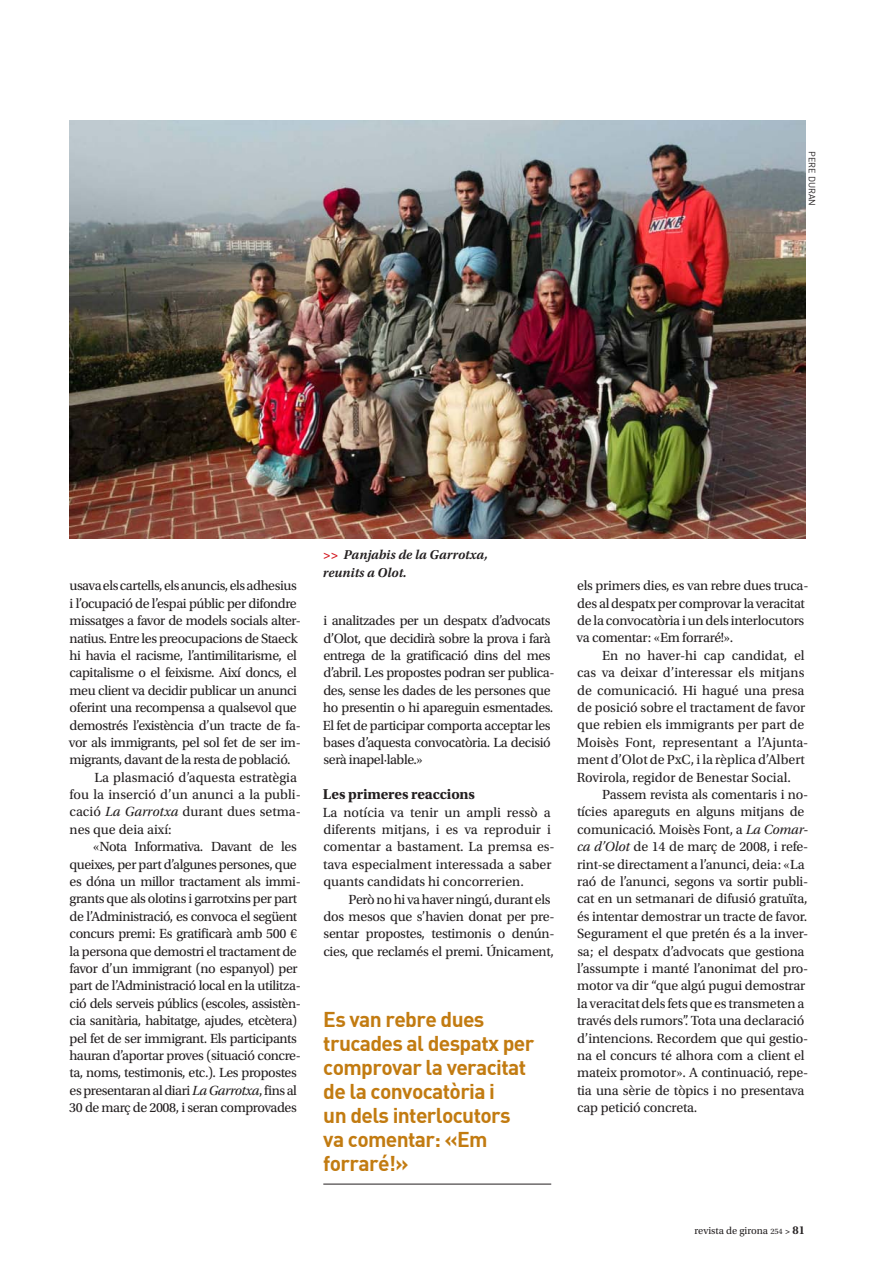
<style>
.page{position:relative;width:888px;height:1277px;background:#fff}
.page>*{position:absolute;margin:0;border:0;box-sizing:border-box;transform-origin:0 0}
.Secccions_Frases_des{font:21px/24px "DIN Bold";letter-spacing:-.03em;color:#c27b11}
.Seccions_intertitol{font:700 15px "Utopia Std";letter-spacing:-.01em;color:#231f20}
.t1{font:13.95px/17.4px "Utopia Std";letter-spacing:-.02em;color:#231f20}
.Secccions_Peus{font:italic 600 13.5px "Utopia Std";color:#231f20}
.t2{font:10.5px "Utopia Std";color:#231f20}
.Seccions_Fotograf{font:9px "DIN";color:#231f20}
.s1{font-style:italic}
.s2{color:#d2161e}
.s3{font-size:8.25px}
.s4{font-weight:600;font-size:9px}
.s5{font-weight:600;font-size:12px}
</style>
<div class="page">
<hr style="left:323px;top:1184px;width:228px;height:1px;background:#231f20">
<img style="left:69px;top:121px;width:736px;height:417px">
<p class="Seccions_Fotograf" style="left:817px;top:151px;width:56px;rotate:90deg">Pere Duran</p>
<p class="t1" style="left:69px;top:577px;width:233px">usava els cartells, els anuncis, els adhesius i l’ocupació de l’espai públic per difondre missatges a favor de models socials alter&shy;natius. Entre les preocupacions de Staeck hi havia el racisme, l’antimilitarisme, el capitalisme o el feixisme. Així doncs, el meu client va decidir publicar un anunci oferint una recompensa a qualsevol que demostrés l’existència d’un tracte de fa&shy;vor als immigrants, pel sol fet de ser im&shy;migrants, davant de la resta de població.</p>
<p class="t1" style="left:70px;top:769px;width:233px;text-indent:25px">La plasmació d’aquesta estratègia fou la inserció d’un anunci a la publi&shy;cació <span class="s1">La Garrotxa</span> durant dues setma&shy;nes que deia així:</p>
<p class="t1" style="left:69px;top:838px;width:233px;text-indent:24px">«Nota Informativa. Davant de les queixes, per part d’algunes persones, que es dóna un millor tractament als immi&shy;grants que als olotins i garrotxins per part de l’Administració, es convoca el següent concurs premi: Es gratificarà amb 500 € la persona que demostri el tractament de favor d’un immigrant (no espanyol) per part de l’Administració local en la utilitza&shy;ció dels serveis públics (escoles, assistèn&shy;cia sanitària, habitatge, ajudes, etcètera) pel fet de ser immigrant. Els participants hauran d’aportar proves (situació concre&shy;ta, noms, testimonis, etc.). Les propostes es presentaran al diari <span class="s1">La Garrotxa</span>, fins al 30 de març de 2008, i seran comprovades</p>
<p class="Secccions_Peus" style="left:323px;top:547px;width:167px"><span class="s2">&gt;&gt;</span> Panjabis de la Garrotxa,</p>
<p class="Secccions_Peus" style="left:323px;top:565px;width:85px">reunits a Olot.</p>
<p class="t1" style="left:323px;top:612px;width:233px">i analitzades per un despatx d’advocats d’Olot, que decidirà sobre la prova i farà entrega de la gratificació dins del mes d’abril. Les propostes podran ser publica&shy;des, sense les dades de les persones que ho presentin o hi apareguin esmentades.<br>El fet de participar comporta acceptar les bases d’aquesta convocatòria. La decisió serà inapel·lable.»</p>
<p class="Seccions_intertitol" style="left:323px;top:786px;width:153px">Les primeres reaccions</p>
<p class="t1" style="left:323px;top:804px;width:233px">La notícia va tenir un ampli ressò a diferents mitjans, i es va reproduir i comentar a bastament. La premsa es&shy;tava especialment interessada a saber quants candidats hi concorrerien.</p>
<p class="t1" style="left:323px;top:891px;width:233px;text-indent:25px">Però no hi va haver ningú, durant els dos mesos que s’havien donat per pre&shy;sentar propostes, testimonis o denún&shy;cies, que reclamés el premi. Únicament,</p>
<p class="Secccions_Frases_des" style="left:323px;top:1007px;width:212px">Es van rebre dues trucades al despatx per comprovar la veracitat de la convocatòria i<br>un dels interlocutors va comentar: «Em forraré!»</p>
<p class="t1" style="left:576px;top:577px;width:233px">els primers dies, es van rebre dues truca&shy;des al despatx per comprovar la veracitat de la convocatòria i un dels interlocutors va comentar: «Em forraré!».</p>
<p class="t1" style="left:576px;top:647px;width:233px;text-indent:26px">En no haver-hi cap candidat, el cas va deixar d’interessar els mitjans de comunicació. Hi hagué una presa de posició sobre el tractament de favor que rebien els immigrants per part de Moisès Font, representant a l’Ajunta&shy;ment d’Olot de PxC, i la rèplica d’Albert Rovirola, regidor de Benestar Social.</p>
<p class="t1" style="left:577px;top:786px;width:233px;text-indent:25px">Passem revista als comentaris i no&shy;tícies apareguts en alguns mitjans de comunicació. Moisès Font, a <span class="s1">La Comar&shy;ca d’Olot</span> de 14 de març de 2008, i refe&shy;rint-se directament a l’anunci, deia: «La raó de l’anunci, segons va sortir publi&shy;cat en un setmanari de difusió gratuïta, és intentar demostrar un tracte de favor.<br>Segurament el que pretén és a la inver&shy;sa; el despatx d’advocats que gestiona l’assumpte i manté l’anonimat del pro&shy;motor va dir “que algú pugui demostrar la veracitat dels fets que es transmeten a través dels rumors”. Tota una declaració d’intencions. Recordem que qui gestio&shy;na el concurs té alhora com a client el mateix promotor». A continuació, repe&shy;tia una sèrie de tòpics i no presentava cap petició concreta.</p>
<p class="t2" style="left:694px;top:1225px;width:112px">revista de girona <span class="s3">254</span> <span class="s4">&gt;</span> <span class="s5">81</span></p>
</div>
